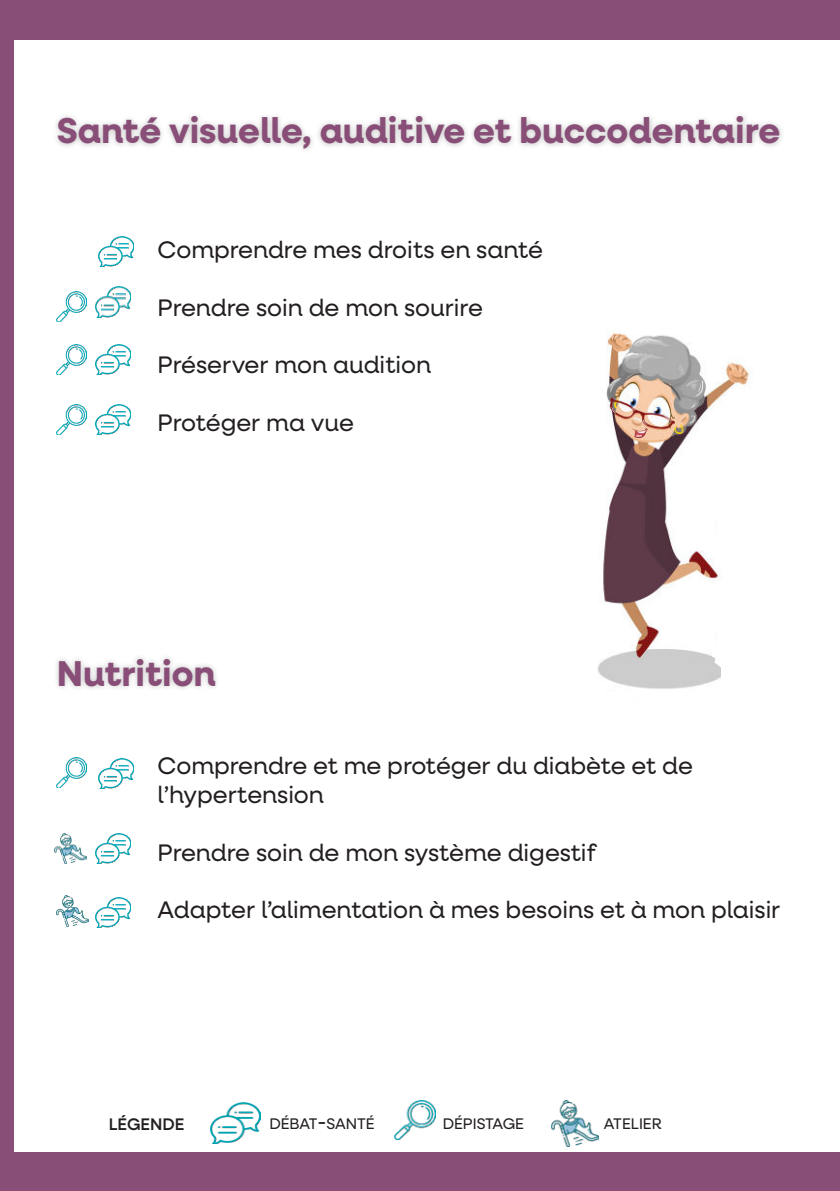
<style>
.page{position:relative;width:840px;height:1191px;background:#fff}
.page>*{position:absolute;margin:0;border:0;box-sizing:border-box;transform-origin:0 0}
.t1{font:700 36px "Neulis Neue";color:#884e77}
.t2{font:24px/28.8px "Neulis Neue";color:#231f20}
.t3{font:500 16.8px "Neulis Neue";color:#231f20}
.t4{font:15.4px "Neulis Neue";color:#231f20}
.s1{font-size:22px}
</style>
<div class="page">
<div style="left:0;top:1152px;width:839px;height:39px;background:#884e77"></div>
<div style="left:0;top:0;width:839px;height:40px;background:#884e77"></div>
<div style="left:0;top:0;width:14px;height:1191px;background:#884e77"></div>
<div style="left:53px;top:110px;width:731px;height:45px;background:#231f20;opacity:.27"></div>
<img style="left:98px;top:236px;width:35px;height:30px">
<img style="left:96px;top:287px;width:35px;height:30px">
<img style="left:96px;top:344px;width:35px;height:30px">
<img style="left:96px;top:404px;width:35px;height:30px">
<img style="left:98px;top:758px;width:35px;height:30px">
<img style="left:96px;top:833px;width:35px;height:30px">
<img style="left:96px;top:897px;width:35px;height:30px">
<img style="left:57px;top:291px;width:29px;height:30px">
<img style="left:57px;top:345px;width:29px;height:30px">
<img style="left:57px;top:404px;width:29px;height:30px">
<img style="left:57px;top:757px;width:29px;height:30px">
<div style="left:53px;top:653px;width:168px;height:39px;background:#231f20;opacity:.27"></div>
<img style="left:55px;top:833px;width:31px;height:30px">
<img style="left:57px;top:895px;width:31px;height:31px">
<img style="left:599px;top:333px;width:151px;height:356px">
<svg style="left:597px;top:665px;width:26px;height:24px"></svg>
<svg style="left:706px;top:462px;width:44px;height:224px"></svg>
<div style="left:721px;top:494px;width:49px;height:49px;background:#fff;border-radius:50%"></div>
<div style="left:696px;top:686px;width:33px;height:48px;background:#fff"></div>
<div style="left:721px;top:667px;width:33px;height:48px;background:#fff"></div>
<div style="left:713px;top:581px;width:33px;height:48px;background:#fff"></div>
<div style="left:743px;top:446px;width:33px;height:48px;background:#fff"></div>
<img style="left:211px;top:1103px;width:49px;height:40px">
<img style="left:551px;top:1100px;width:47px;height:46px">
<img style="left:395px;top:1100px;width:40px;height:39px">
<h1 class="t1" style="left:57px;top:115px;width:724px">Santé visuelle, auditive et buccodentaire</h1>
<p class="t2" style="left:157px;top:236px;width:387px">Comprendre mes droits en santé</p>
<p class="t2" style="left:157px;top:293px;width:327px">Prendre soin de mon sourire</p>
<p class="t2" style="left:157px;top:351px;width:275px">Préserver mon audition</p>
<p class="t2" style="left:157px;top:408px;width:198px">Protéger ma vue</p>
<h1 class="t1" style="left:57px;top:658px;width:160px">Nutrition</h1>
<p class="t2" style="left:157px;top:752px;width:536px">Comprendre et me protéger du diabète et de l’hypertension</p>
<p class="t2" style="left:157px;top:838px;width:441px">Prendre soin de mon système digestif</p>
<p class="t2" style="left:157px;top:896px;width:624px">Adapter l’alimentation à mes besoins et à mon plaisir</p>
<p class="t3" style="left:109px;top:1115px;width:77px">LÉGENDE</p>
<p class="t4" style="left:269px;top:1115px;width:107px">DÉBAT<span class="s1">-</span>SANTÉ</p>
<p class="t4" style="left:442px;top:1115px;width:83px">DÉPISTAGE</p>
<p class="t4" style="left:603px;top:1115px;width:59px">ATELIER</p>
</div>
